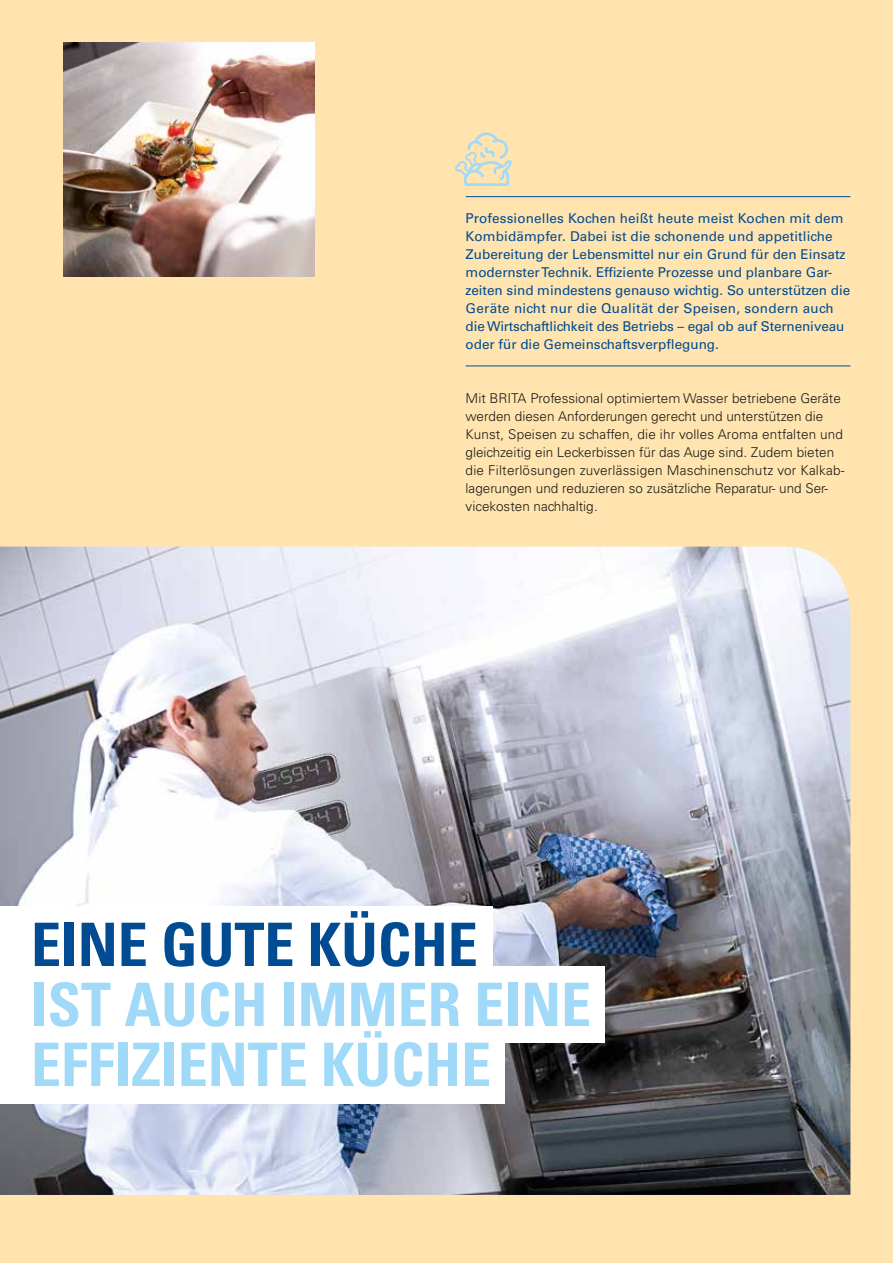
<style>
.page{position:relative;width:893px;height:1263px;background:#ffe4af}
.page>*{position:absolute;margin:0;border:0;box-sizing:border-box;transform-origin:0 0}
.t1{font:700 condensed 60px/60px "Univers LT Std";color:#a1daf8}
.t2{font:700 condensed 60px "Univers LT Std";color:#004b92}
.t3{font:13.5px/18px "Univers LT Std";color:#004b92}
.t4{font:300 13.5px/18px "Univers LT Std";color:#1a1a18}
</style>
<div class="page">
<img style="left:0;top:547px;width:850px;height:648px">
<svg style="left:455px;top:133px;width:57px;height:53px"></svg>
<img style="left:64px;top:43px;width:251px;height:234px">
<hr style="left:466px;top:196px;width:384px;height:1px;background:#004b92">
<hr style="left:466px;top:366px;width:384px;height:1px;background:#004b92">
<div style="left:0;top:907px;width:492px;height:76px;background:#fff"></div>
<div style="left:0;top:966px;width:605px;height:77px;background:#fff"></div>
<div style="left:0;top:1027px;width:504px;height:76px;background:#fff"></div>
<p class="t3" style="left:466px;top:209px;width:386px">Professionelles Kochen heißt heute meist Kochen mit dem Kombidämpfer. Dabei ist die schonende und appetitliche Zubereitung der Lebensmittel nur ein Grund für den Einsatz modernster Technik. Effiziente Prozesse und planbare Gar&shy;zeiten sind mindestens genauso wichtig. So unterstützen die Geräte nicht nur die Qualität der Speisen, sondern auch die Wirtschaftlichkeit des Betriebs – egal ob auf Sterneniveau oder für die Gemeinschaftsverpflegung.</p>
<p class="t4" style="left:466px;top:389px;width:380px">Mit BRITA Professional optimiertem Wasser betriebene Geräte werden diesen Anforderungen gerecht und unterstützen die Kunst, Speisen zu schaffen, die ihr volles Aroma entfalten und gleichzeitig ein Leckerbissen für das Auge sind. Zudem bieten die Filterlösungen zuverlässigen Maschinenschutz vor Kalkab&shy;lagerungen und reduzieren so zusätzliche Reparatur- und Ser&shy;vicekosten nachhaltig.</p>
<h1 class="t2" style="left:31px;top:908px;width:448px">EINE GUTE KÜCHE</h1>
<h1 class="t1" style="left:31px;top:974px;width:562px">IST AUCH IMMER EINE<br>EFFIZIENTE KÜCHE</h1>
</div>
